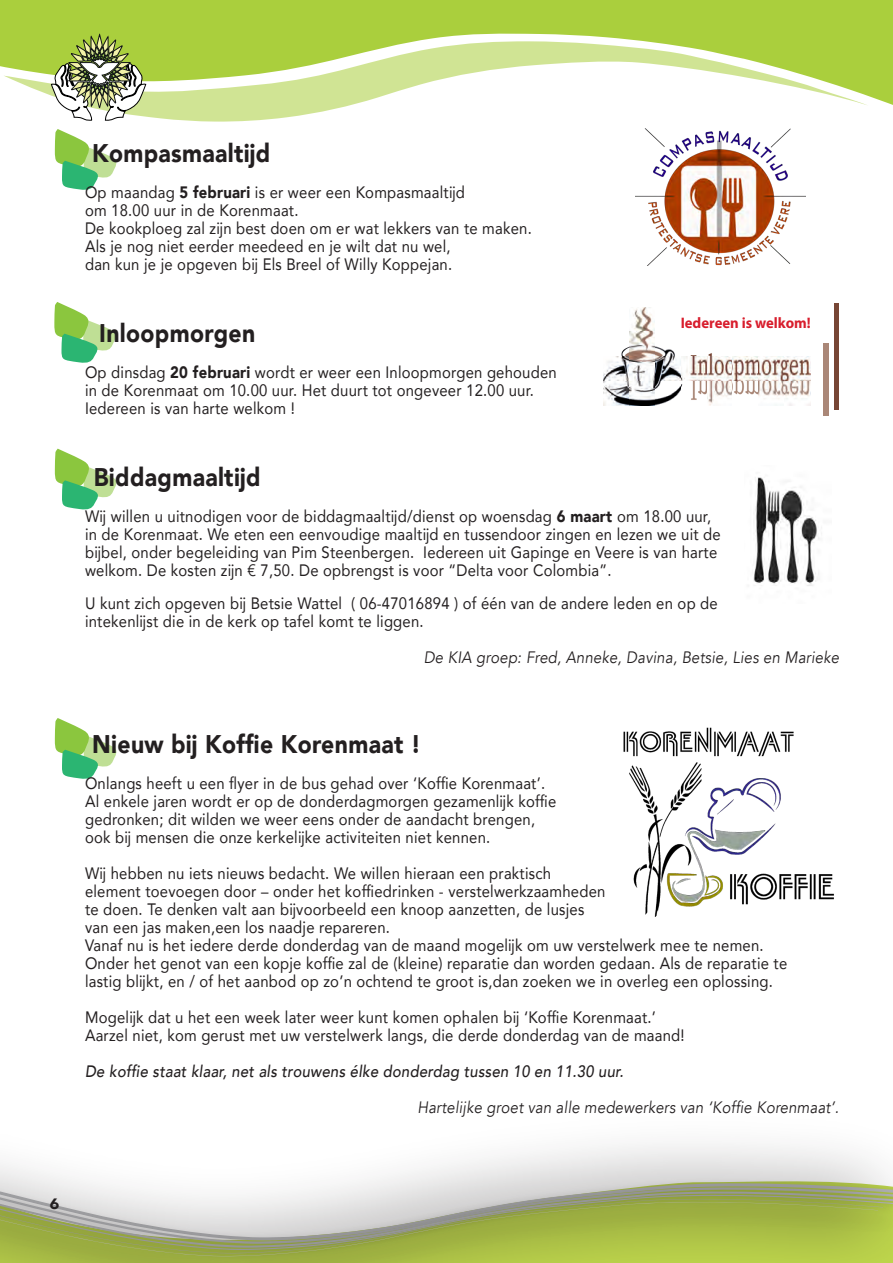
<style>
.page{position:relative;width:893px;height:1263px;background:#fff}
.page>*{position:absolute;margin:0;border:0;box-sizing:border-box;transform-origin:0 0}
.t1{font:900 25.5px "Avenir";letter-spacing:.015em;color:#231f20;scale:.9 1}
.t2{font:16.5px/18px "Avenir";letter-spacing:.015em;color:#231f20;scale:.9 1}
.t3{font:italic 16.5px "Avenir";letter-spacing:.015em;color:#231f20;scale:.9 1}
.t4{font:italic 500 16.5px "Avenir";letter-spacing:.015em;color:#231f20;scale:.9 1}
.t5{font:700 15.3px "Myriad Pro";color:#d81e2d;scale:.96 1}
.t6{font:900 15px "Avenir";color:#231f20;scale:1.08 1}
.s1{font-weight:900}
</style>
<div class="page">
<svg style="left:55px;top:718px;width:61px;height:61px"></svg>
<svg style="left:55px;top:449px;width:61px;height:61px"></svg>
<svg style="left:54px;top:302px;width:62px;height:61px"></svg>
<svg style="left:55px;top:129px;width:61px;height:61px"></svg>
<div style="left:0;top:0;width:893px;height:105px;background:#aacf3d"></div>
<svg style="left:4px;top:41px;width:864px;height:81px"></svg>
<img style="left:0;top:1144px;width:893px;height:46px">
<img style="left:0;top:1190px;width:893px;height:73px">
<svg style="left:0;top:1200px;width:878px;height:56px;background:#afbb72"></svg>
<svg style="left:51px;top:34px;width:95px;height:86px"></svg>
<img style="left:623px;top:727px;width:211px;height:189px">
<img style="left:635px;top:129px;width:170px;height:137px">
<img style="left:604px;top:307px;width:206px;height:99px">
<div style="left:834px;top:304px;width:5px;height:106px;background:#774635"></div>
<div style="left:823px;top:344px;width:5px;height:72px;background:#aa8777"></div>
<img style="left:753px;top:477px;width:67px;height:109px">
<p class="t1" style="left:92px;top:131px;width:200px">Kompasmaaltijd</p>
<p class="t2" style="left:85px;top:183px;width:424px">Op maandag <span class="s1">5 februari</span> is er weer een Kompasmaaltijd</p>
<p class="t2" style="left:85px;top:201px;width:239px">om 18.00 uur in de Korenmaat.</p>
<p class="t2" style="left:85px;top:219px;width:498px">De kookploeg zal zijn best doen om er wat lekkers van te maken.</p>
<p class="t2" style="left:85px;top:237px;width:409px">Als je nog niet eerder meedeed en je wilt dat nu wel, dan kun je je opgeven bij Els Breel of Willy Koppejan.</p>
<p class="t1" style="left:99px;top:311px;width:175px">Inloopmorgen</p>
<p class="t2" style="left:85px;top:363px;width:526px">Op dinsdag <span class="s1">20 februari</span> wordt er weer een Inloopmorgen gehouden</p>
<p class="t2" style="left:85px;top:381px;width:500px">in de Korenmaat om 10.00 uur. Het duurt tot ongeveer 12.00 uur.<br>Iedereen is van harte welkom !</p>
<p class="t5" style="left:681px;top:312px;width:137px">Iedereen is welkom!</p>
<p class="t1" style="left:94px;top:455px;width:187px">Biddagmaaltijd</p>
<p class="t2" style="left:85px;top:507px;width:697px">Wij willen u uitnodigen voor de biddagmaaltijd/dienst op woensdag <span class="s1">6 maart</span> om 18.00 uur,</p>
<p class="t2" style="left:85px;top:525px;width:708px">in de Korenmaat. We eten een eenvoudige maaltijd en tussendoor zingen en lezen we uit de</p>
<p class="t2" style="left:85px;top:543px;width:704px">bijbel, onder begeleiding van Pim Steenbergen. Iedereen uit Gapinge en Veere is van harte</p>
<p class="t2" style="left:85px;top:561px;width:586px">welkom. De kosten zijn € 7,50. De opbrengst is voor “Delta voor Colombia”.</p>
<p class="t2" style="left:85px;top:594px;width:705px">U kunt zich opgeven bij Betsie Wattel ( 06-47016894 ) of één van de andere leden en op de</p>
<p class="t2" style="left:85px;top:612px;width:378px">intekenlijst die in de kerk op tafel komt te liggen.</p>
<p class="t3" style="left:424px;top:648px;width:463px">De KIA groep: Fred, Anneke, Davina, Betsie, Lies en Marieke</p>
<p class="t1" style="left:92px;top:722px;width:367px">Nieuw bij Koffie Korenmaat !</p>
<p class="t2" style="left:85px;top:774px;width:513px">Onlangs heeft u een flyer in de bus gehad over ‘Koffie Korenmaat’.</p>
<p class="t2" style="left:85px;top:792px;width:525px">Al enkele jaren wordt er op de donderdagmorgen gezamenlijk koffie</p>
<p class="t2" style="left:85px;top:810px;width:502px">gedronken; dit wilden we weer eens onder de aandacht brengen,</p>
<p class="t2" style="left:85px;top:828px;width:452px">ook bij mensen die onze kerkelijke activiteiten niet kennen.</p>
<p class="t2" style="left:85px;top:864px;width:519px">Wij hebben nu iets nieuws bedacht. We willen hieraan een praktisch</p>
<p class="t2" style="left:85px;top:882px;width:580px">element toevoegen door – onder het koffiedrinken - verstelwerkzaamheden te doen. Te denken valt aan bijvoorbeeld een knoop aanzetten, de lusjes van een jas maken,een los naadje repareren.</p>
<p class="t2" style="left:85px;top:936px;width:782px">Vanaf nu is het iedere derde donderdag van de maand mogelijk om uw verstelwerk mee te nemen.<br>Onder het genot van een kopje koffie zal de (kleine) reparatie dan worden gedaan. Als de reparatie te</p>
<p class="t2" style="left:85px;top:972px;width:766px">lastig blijkt, en / of het aanbod op zo’n ochtend te groot is,dan zoeken we in overleg een oplossing.</p>
<p class="t2" style="left:85px;top:1008px;width:636px">Mogelijk dat u het een week later weer kunt komen ophalen bij ‘Koffie Korenmaat.’</p>
<p class="t2" style="left:85px;top:1026px;width:668px">Aarzel niet, kom gerust met uw verstelwerk langs, die derde donderdag van de maand!</p>
<p class="t4" style="left:85px;top:1062px;width:600px">De koffie staat klaar, net als trouwens élke donderdag tussen 10 en 11.30 uur.</p>
<p class="t3" style="left:417px;top:1098px;width:470px">Hartelijke groet van alle medewerkers van ‘Koffie Korenmaat’.</p>
<p class="t6" style="left:50px;top:1191px;width:10px">6</p>
</div>
